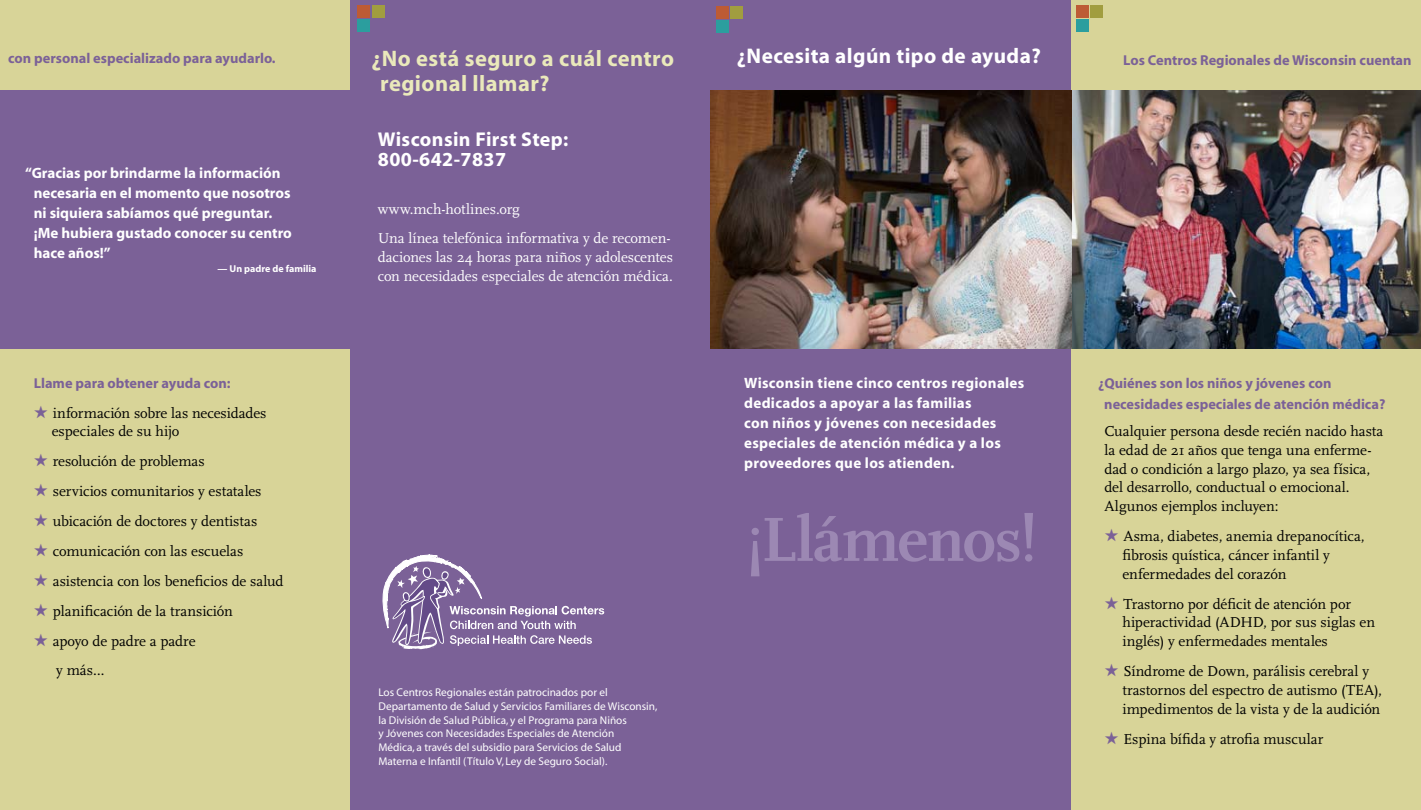
<style>
.page{position:relative;width:1421px;height:810px;background:#fff}
.page>*{position:absolute;margin:0;border:0;box-sizing:border-box;transform-origin:0 0}
.t1{font:700 65px "Scala";letter-spacing:-.015em;color:#9c88b3}
.t2{font:700 22.5px/25px "Myriad";letter-spacing:.02em;color:#eae9bb}
.t3{font:700 21.25px "Myriad";letter-spacing:.02em;color:#fff}
.t4{font:700 20px/20px "Myriad";letter-spacing:.02em;color:#fff}
.t5{font:15px/18.8px "Scala";letter-spacing:-.005em;color:#000}
.t6{font:700 15px/20px "Myriad";letter-spacing:.01em;color:#fff}
.t7{font:15px/28.8px "Scala";letter-spacing:-.01em;color:#fff}
.t8{font:700 14.38px/21.2px "Myriad";color:#7b6197}
.t9{font:11.25px/13.8px "Myriad";color:#fff}
.t10{font:700 10px "Myriad";color:#fff}
.s1{color:#7b6197}
</style>
<div class="page">
<div style="left:0;top:0;width:1420px;height:810px;background:#d8d498"></div>
<div style="left:350px;top:0;width:720px;height:810px;background:#7b6197"></div>
<img style="left:710px;top:90px;width:710px;height:259px">
<div style="left:0;top:90px;width:356px;height:259px;background:#7b6197"></div>
<svg style="left:382px;top:554px;width:222px;height:96px"></svg>
<div style="left:716px;top:6px;width:13px;height:12px;background:#bd5b35"></div>
<div style="left:358px;top:5px;width:12px;height:12px;background:#bd5b35"></div>
<div style="left:1076px;top:5px;width:12px;height:12px;background:#bd5b35"></div>
<div style="left:716px;top:20px;width:13px;height:12px;background:#2b9e9e"></div>
<div style="left:358px;top:19px;width:12px;height:12px;background:#2b9e9e"></div>
<div style="left:1076px;top:19px;width:12px;height:12px;background:#2b9e9e"></div>
<div style="left:730px;top:6px;width:13px;height:12px;background:#a19d3f"></div>
<div style="left:372px;top:5px;width:12px;height:12px;background:#a19d3f"></div>
<div style="left:1090px;top:5px;width:12px;height:12px;background:#a19d3f"></div>
<h3 class="t3" style="left:736px;top:45px;width:305px">¿Necesita algún tipo de ayuda?</h3>
<h2 class="t2" style="left:380px;top:46px;width:295px;text-indent:-9px">¿No está seguro a cuál centro regional llamar?</h2>
<p class="t8" style="left:8px;top:48px;width:269px">con personal especializado para ayudarlo.</p>
<p class="t8" style="left:1123px;top:50px;width:290px">Los Centros Regionales de Wisconsin cuentan</p>
<p class="t6" style="left:34px;top:164px;width:260px;text-indent:-9px">“Gracias por brindarme la información necesaria en el momento que nosotros ni siquiera sabíamos qué preguntar. ¡Me hubiera gustado conocer su centro hace años!”</p>
<p class="t10" style="left:217px;top:263px;width:100px">— Un padre de familia</p>
<p class="t8" style="left:34px;top:373px;width:198px">Llame para obtener ayuda con:</p>
<p class="t5" style="left:52px;top:404px;width:216px;text-indent:-18px"><span class="s1">★</span> información sobre las necesidades especiales de su hijo</p>
<p class="t5" style="left:34px;top:452px;width:172px"><span class="s1">★</span> resolución de problemas</p>
<p class="t5" style="left:34px;top:482px;width:229px"><span class="s1">★</span> servicios comunitarios y estatales</p>
<p class="t5" style="left:34px;top:512px;width:225px"><span class="s1">★</span> ubicación de doctores y dentistas</p>
<p class="t5" style="left:34px;top:542px;width:211px"><span class="s1">★</span> comunicación con las escuelas</p>
<p class="t5" style="left:34px;top:572px;width:251px"><span class="s1">★</span> asistencia con los beneficios de salud</p>
<p class="t5" style="left:34px;top:602px;width:201px"><span class="s1">★</span> planificación de la transición</p>
<p class="t5" style="left:56px;top:627px;width:141px;line-height:28.8px;text-indent:-23px"><span class="s1">★</span> apoyo de padre a padre y más…</p>
<h3 class="t4" style="left:378px;top:130px;width:192px">Wisconsin First Step:<br>800-642-7837</h3>
<p class="t7" style="left:378px;top:195px;width:294px">www.mch-hotlines.org<br>Una línea telefónica informativa y de recomen-</p>
<p class="t7" style="left:378px;top:248px;width:297px;line-height:18.8px">daciones las 24 horas para niños y adolescentes con necesidades especiales de atención médica.</p>
<p class="t9" style="left:378px;top:686px;width:280px">Los Centros Regionales están patrocinados por el Departamento de Salud y Servicios Familiares de Wisconsin, la División de Salud Pública, y el Programa para Niños<br>y Jóvenes con Necesidades Especiales de Atención<br>Médica, a través del subsidio para Servicios de Salud Materna e Infantil (Título V, Ley de Seguro Social).</p>
<p class="t6" style="left:744px;top:374px;width:281px">Wisconsin tiene cinco centros regionales dedicados a apoyar a las familias<br>con niños y jóvenes con necesidades especiales de atención médica y a los proveedores que los atienden.</p>
<h1 class="t1" style="left:746px;top:503px;width:292px">¡Llámenos!</h1>
<p class="t8" style="left:1104px;top:373px;width:283px;text-indent:-6px">¿Quiénes son los niños y jóvenes con necesidades especiales de atención médica?</p>
<p class="t5" style="left:1104px;top:422px;width:280px">Cualquier persona desde recién nacido hasta la edad de 21 años que tenga una enferme&shy;dad o condición a largo plazo, ya sea física, del desarrollo, conductual o emocional.<br>Algunos ejemplos incluyen:</p>
<p class="t5" style="left:1122px;top:527px;width:244px;text-indent:-18px"><span class="s1">★</span> Asma, diabetes, anemia drepanocítica, fibrosis quística, cáncer infantil y enfermedades del corazón</p>
<p class="t5" style="left:1122px;top:595px;width:254px;text-indent:-18px"><span class="s1">★</span> Trastorno por déficit de atención por hiperactividad (ADHD, por sus siglas en inglés) y enfermedades mentales</p>
<p class="t5" style="left:1122px;top:662px;width:261px;text-indent:-18px"><span class="s1">★</span> Síndrome de Down, parálisis cerebral y trastornos del espectro de autismo (TEA), impedimentos de la vista y de la audición</p>
<p class="t5" style="left:1104px;top:730px;width:221px"><span class="s1">★</span> Espina bífida y atrofia muscular</p>
</div>
